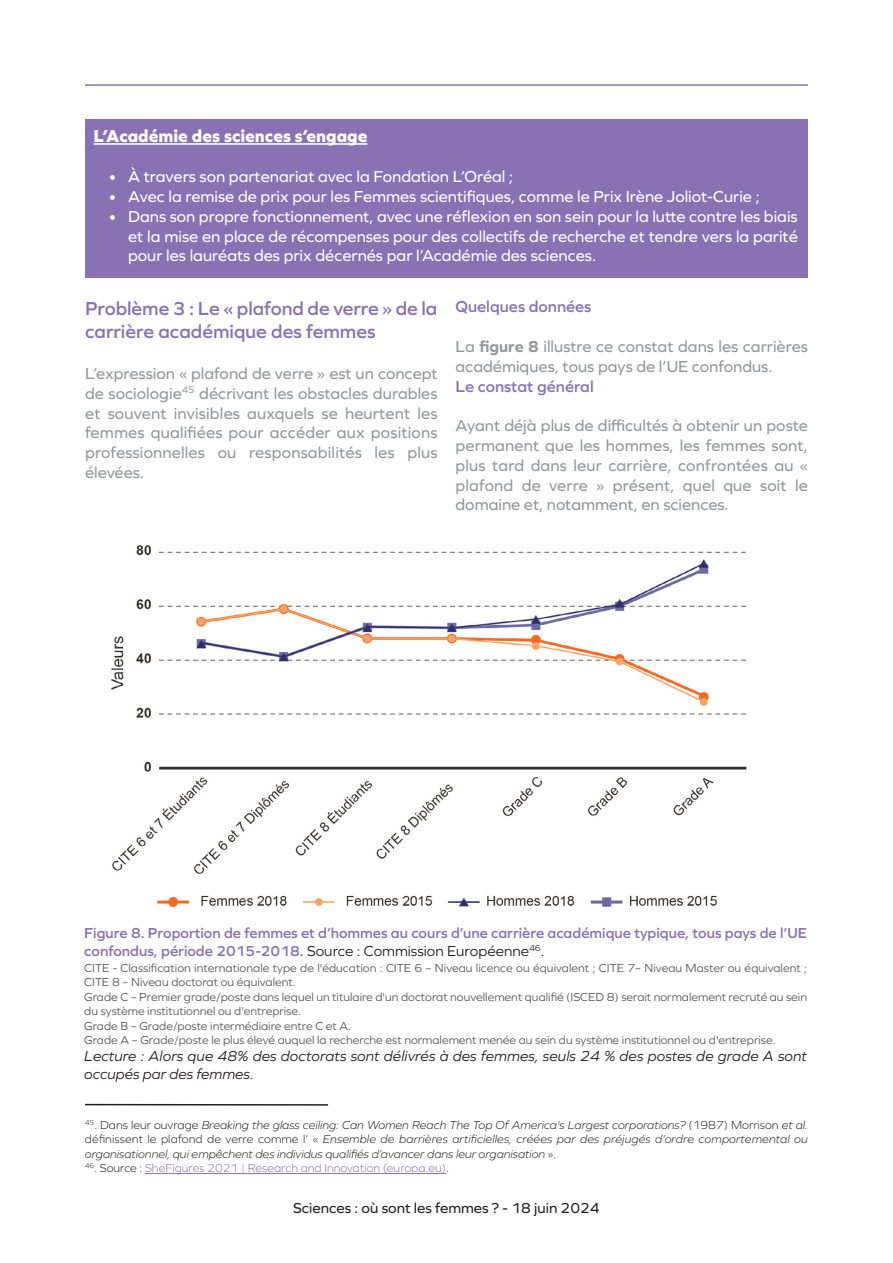
<style>
.page{position:relative;width:893px;height:1263px;background:#fff}
.page>*{position:absolute;margin:0;border:0;box-sizing:border-box;transform-origin:0 0}
.t1{font:600 19.5px/23.4px "Graphie";color:#8972b3}
.t2{font:800 18px "Graphie";color:#fff}
.t3{font:16.5px/19.8px "Graphie";color:#939598;text-align:justify}
.t4{font:16.5px/19.8px "Graphie";color:#fff;text-align:justify}
.t5{font:600 16.5px "Graphie";color:#8972b3}
.t6{font:600 15px/18px "Graphie";color:#8972b3}
.t7{font:italic 15px/18px "Graphie";letter-spacing:.005em;color:#231f20}
.t8{font:15px "Graphie";color:#231f20}
.t9{font:12px/14.4px "Graphie";color:#57585a}
.t10{font:italic 300 12px/14.4px "Graphie";color:#231f20;text-align:justify}
.t11{font:300 12px "Graphie";color:#8972b3}
.s1{font-weight:700}
.s2{font-weight:400;color:#231f20}
.s3{font-style:normal}
.s4{color:#231f20}
</style>
<div class="page">
<hr style="left:85px;top:84px;width:723px;height:2px;background:#8972b3">
<div style="left:85px;top:119px;width:723px;height:158px;background:#8972b3"></div>
<hr style="left:94px;top:143px;width:273px;height:2px;background:#fff">
<img style="left:111px;top:545px;width:636px;height:363px">
<hr style="left:145px;top:1173px;width:301px;height:1px;background:#8972b3">
<hr style="left:85px;top:1104px;width:243px;height:2px;background:#231f20">
<p class="t2" style="left:94px;top:129px;width:275px">L’Académie des sciences s’engage</p>
<p class="t4" style="left:109px;top:168px;width:406px">• À travers son partenariat avec la Fondation L’Oréal ;</p>
<p class="t4" style="left:109px;top:188px;width:653px">• Avec la remise de prix pour les Femmes scientifiques, comme le Prix Irène Joliot-Curie ;</p>
<p class="t4" style="left:128px;top:208px;width:671px;text-indent:-19px">• Dans son propre fonctionnement, avec une réflexion en son sein pour la lutte contre les biais et la mise en place de récompenses pour des collectifs de recherche et tendre vers la parité pour les lauréats des prix décernés par l’Académie des sciences.</p>
<p class="t1" style="left:85px;top:298px;width:354px">Problème 3 : Le « plafond de verre » de la carrière académique des femmes</p>
<p class="t3" style="left:85px;top:365px;width:354px">L’expression « plafond de verre » est un concept de sociologie<sup>45</sup> décrivant les obstacles durables et souvent invisibles auxquels se heurtent les femmes qualifiées pour accéder aux positions professionnelles ou responsabilités les plus élevées.</p>
<p class="t5" style="left:455px;top:301px;width:137px">Quelques données</p>
<p class="t3" style="left:455px;top:338px;width:354px">La <span class="s1">figure 8</span> illustre ce constat dans les carrières académiques, tous pays de l’UE confondus.</p>
<p class="t5" style="left:455px;top:380px;width:140px">Le constat général</p>
<p class="t3" style="left:455px;top:417px;width:354px">Ayant déjà plus de difficultés à obtenir un poste permanent que les hommes, les femmes sont, plus tard dans leur carrière, confrontées au « plafond de verre » présent, quel que soit le domaine et, notamment, en sciences.</p>
<p class="t6" style="left:84px;top:925px;width:724px">Figure 8. Proportion de femmes et d’hommes au cours d’une carrière académique typique, tous pays de l’UE confondus, période 2015-2018. <span class="s2">Source : Commission Européenne</span><sup>46</sup><span class="s2">.</span></p>
<p class="t9" style="left:84px;top:962px;width:724px">CITE - Classification internationale type de l'éducation : CITE 6 – Niveau licence ou équivalent ; CITE 7– Niveau Master ou équivalent ;<br>CITE 8 – Niveau doctorat ou équivalent.</p>
<p class="t9" style="left:84px;top:990px;width:724px">Grade C – Premier grade/poste dans lequel un titulaire d'un doctorat nouvellement qualifié (ISCED 8) serait normalement recruté au sein du système institutionnel ou d'entreprise.</p>
<p class="t9" style="left:84px;top:1019px;width:268px">Grade B – Grade/poste intermédiaire entre C et A.</p>
<p class="t9" style="left:84px;top:1034px;width:693px">Grade A – Grade/poste le plus élevé auquel la recherche est normalement menée au sein du système institutionnel ou d'entreprise.</p>
<p class="t7" style="left:84px;top:1048px;width:724px">Lecture : Alors que 48% des doctorats sont délivrés à des femmes, seuls 24 % des postes de grade A sont occupés par des femmes.</p>
<p class="t10" style="left:85px;top:1118px;width:724px"><sup>45</sup><span class="s3">. Dans leur ouvrage</span> Breaking the glass ceiling: Can Women Reach The Top Of America's Largest corporations? <span class="s3">(1987) Morrison</span> et al. <span class="s3">définissent le plafond de verre comme l’ «</span> Ensemble de barrières artificielles, créées par des préjugés d’ordre comportemental ou organisationnel, qui empêchent des individus qualifiés d’avancer dans leur organisation <span class="s3">».</span></p>
<p class="t11" style="left:85px;top:1164px;width:365px"><sup>46</sup><span class="s4">. Source :</span> SheFigures 2021 | Research and Innovation (europa.eu)<span class="s4">.</span></p>
<p class="t8" style="left:293px;top:1202px;width:308px">Sciences : où sont les femmes ? - 18 juin 2024</p>
</div>
